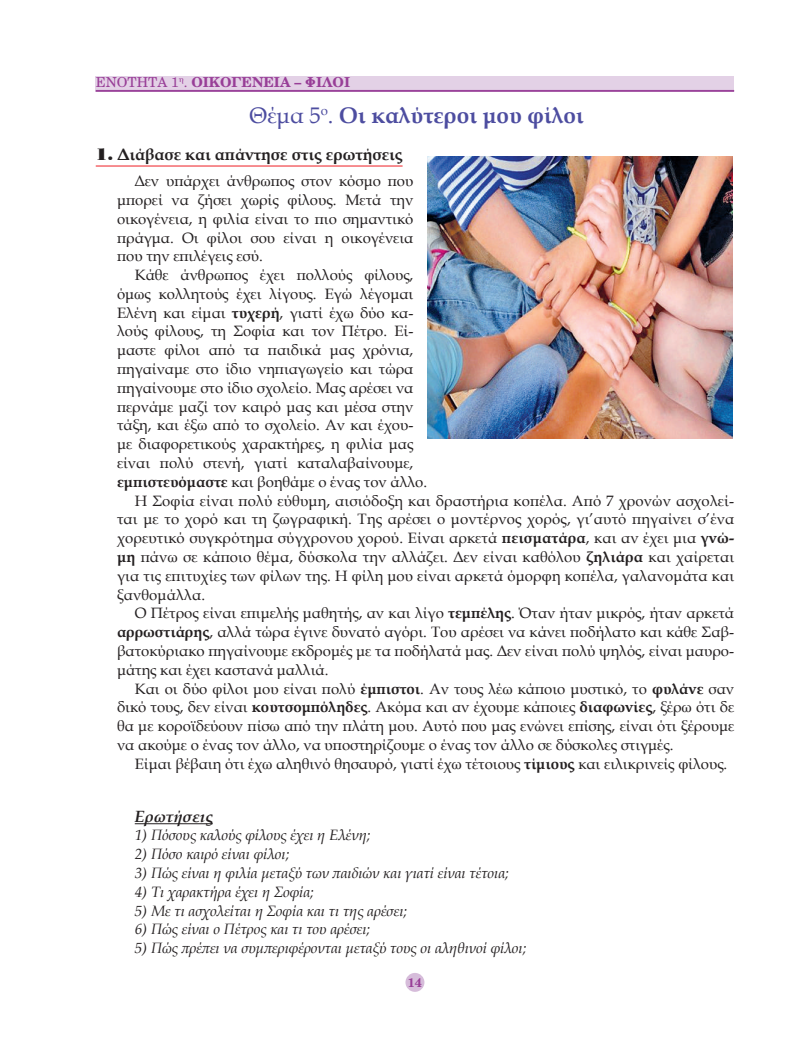
<style>
.page{position:relative;width:798px;height:1063px;background:#fff}
.page>*{position:absolute;margin:0;border:0;box-sizing:border-box;transform-origin:0 0}
.t1{font:700 22.5px "Book Antiqua";color:#4d4da0}
.t2{font:700 16.25px "Book Antiqua";color:#231f20}
.t3{font:italic 700 16.25px "Book Antiqua";color:#231f20}
.t4{font:15px/18.8px "Book Antiqua";color:#231f20;text-align:justify}
.t5{font:italic 15px "Book Antiqua";color:#231f20}
.t6{font:700 13.75px "Te X Gyre Schola";color:#983e97}
.t7{font:700 12.5px "Te X Gyre Schola";color:#983e97}
.s1{font-weight:400}
.s2{font-family:"Standard Poster C";font-weight:400}
.s3{font-weight:700}
</style>
<div class="page">
<div style="left:96px;top:76px;width:637px;height:15px;background:#e3d1e6"></div>
<hr style="left:96px;top:90px;width:637px;height:1px;background:#983e97">
<hr style="left:96px;top:91px;width:637px;height:1px;background:#983e97">
<div style="left:405px;top:973px;width:19px;height:19px;background:#d6bcda;border-radius:50%"></div>
<hr style="left:96px;top:166px;width:306px;height:1px;background:#ee1d23">
<hr style="left:135px;top:823px;width:78px;height:1px;background:#231f20">
<img style="left:427px;top:156px;width:305px;height:283px">
<p class="t6" style="left:96px;top:71px;width:256px"><span class="s1">ΕΝΟΤΗΤΑ 1</span><sup>η</sup><span class="s1">.</span> ΟΙΚΟΓΕΝΕΙΑ – ΦΙΛΟΙ</p>
<h1 class="t1" style="left:249px;top:100px;width:335px"><span class="s1">Θέμα 5</span><sup>ο</sup><span class="s1">.</span> Οι καλύτεροι μου φίλοι</h1>
<p class="t2" style="left:96px;top:144px;width:308px"><span class="s2">1.</span> Διάβασε και απάντησε στις ερωτήσεις</p>
<p class="t4" style="left:117px;top:171px;width:298px;text-indent:18px">Δεν υπάρχει άνθρωπος στον κόσμο που μπορεί να ζήσει χωρίς φίλους. Μετά την οικογένεια, η φιλία είναι το πιο σημαντικό πράγμα. Οι φίλοι σου είναι η οικογένεια που την επιλέγεις εσύ.</p>
<p class="t4" style="left:135px;top:265px;width:280px">Κάθε άνθρωπος έχει πολλούς φίλους,</p>
<p class="t4" style="left:117px;top:284px;width:298px">όμως κολλητούς έχει λίγους. Εγώ λέγομαι</p>
<p class="t4" style="left:117px;top:303px;width:298px">Ελένη και είμαι <span class="s3">τυχερή</span>, γιατί έχω δύο κα-</p>
<p class="t4" style="left:117px;top:322px;width:298px">λούς φίλους, τη Σοφία και τον Πέτρο. Εί-</p>
<p class="t4" style="left:117px;top:340px;width:298px">μαστε φίλοι από τα παιδικά μας χρόνια,</p>
<p class="t4" style="left:117px;top:359px;width:298px">πηγαίναμε στο ίδιο νηπιαγωγείο και τώρα</p>
<p class="t4" style="left:117px;top:378px;width:298px">πηγαίνουμε στο ίδιο σχολείο. Μας αρέσει να</p>
<p class="t4" style="left:117px;top:397px;width:298px">περνάμε μαζί τον καιρό μας και μέσα στην</p>
<p class="t4" style="left:117px;top:416px;width:298px">τάξη, και έξω από το σχολείο. Αν και έχου-</p>
<p class="t4" style="left:117px;top:434px;width:298px">με διαφορετικούς χαρακτήρες, η φιλία μας</p>
<p class="t4" style="left:117px;top:453px;width:298px">είναι πολύ στενή, γιατί καταλαβαίνουμε,</p>
<p class="t4" style="left:117px;top:472px;width:311px"><span class="s3">εμπιστευόμαστε</span> και βοηθάμε ο ένας τον άλλο.</p>
<p class="t4" style="left:135px;top:491px;width:600px">Η Σοφία είναι πολύ εύθυμη, αισιόδοξη και δραστήρια κοπέλα. Από 7 χρονών ασχολεί-</p>
<p class="t4" style="left:117px;top:510px;width:618px">ται με το χορό και τη ζωγραφική. Της αρέσει ο μοντέρνος χορός, γι’αυτό πηγαίνει σ’ένα</p>
<p class="t4" style="left:117px;top:528px;width:618px">χορευτικό συγκρότημα σύγχρονου χορού. Είναι αρκετά <span class="s3">πεισματάρα</span>, και αν έχει μια <span class="s3">γνώ-</span></p>
<p class="t4" style="left:117px;top:547px;width:618px"><span class="s3">μη</span> πάνω σε κάποιο θέμα, δύσκολα την αλλάζει. Δεν είναι καθόλου <span class="s3">ζηλιάρα</span> και χαίρεται</p>
<p class="t4" style="left:117px;top:566px;width:618px">για τις επιτυχίες των φίλων της. Η φίλη μου είναι αρκετά όμορφη κοπέλα, γαλανομάτα και</p>
<p class="t4" style="left:117px;top:585px;width:89px">ξανθομάλλα.</p>
<p class="t4" style="left:135px;top:604px;width:600px">Ο Πέτρος είναι επιμελής μαθητής, αν και λίγο <span class="s3">τεμπέλης</span>. Όταν ήταν μικρός, ήταν αρκετά</p>
<p class="t4" style="left:117px;top:622px;width:618px"><span class="s3">αρρωστιάρης</span>, αλλά τώρα έγινε δυνατό αγόρι. Του αρέσει να κάνει ποδήλατο και κάθε Σαβ-</p>
<p class="t4" style="left:117px;top:641px;width:618px">βατοκύριακο πηγαίνουμε εκδρομές με τα ποδήλατά μας. Δεν είναι πολύ ψηλός, είναι μαυρο-</p>
<p class="t4" style="left:117px;top:660px;width:213px">μάτης και έχει καστανά μαλλιά.</p>
<p class="t4" style="left:135px;top:679px;width:600px">Και οι δύο φίλοι μου είναι πολύ <span class="s3">έμπιστοι</span>. Αν τους λέω κάποιο μυστικό, το <span class="s3">φυλάνε</span> σαν</p>
<p class="t4" style="left:117px;top:698px;width:618px">δικό τους, δεν είναι <span class="s3">κουτσομπόληδες</span>. Ακόμα και αν έχουμε κάποιες <span class="s3">διαφωνίες</span>, ξέρω ότι δε</p>
<p class="t4" style="left:117px;top:716px;width:618px">θα με κοροϊδεύουν πίσω από την πλάτη μου. Αυτό που μας ενώνει επίσης, είναι ότι ξέρουμε</p>
<p class="t4" style="left:117px;top:735px;width:557px">να ακούμε ο ένας τον άλλο, να υποστηρίζουμε ο ένας τον άλλο σε δύσκολες στιγμές.</p>
<p class="t4" style="left:135px;top:754px;width:594px">Είμαι βέβαιη ότι έχω αληθινό θησαυρό, γιατί έχω τέτοιους <span class="s3">τίμιους</span> και ειλικρινείς φίλους.</p>
<p class="t3" style="left:135px;top:805px;width:79px">Ερωτήσεις</p>
<p class="t5" style="left:135px;top:825px;width:237px">1) Πόσους καλούς φίλους έχει η Ελένη;</p>
<p class="t5" style="left:135px;top:844px;width:156px">2) Πόσο καιρό είναι φίλοι;</p>
<p class="t5" style="left:135px;top:862px;width:375px">3) Πώς είναι η φιλία μεταξύ των παιδιών και γιατί είναι τέτοια;</p>
<p class="t5" style="left:135px;top:881px;width:181px">4) Τι χαρακτήρα έχει η Σοφία;</p>
<p class="t5" style="left:135px;top:900px;width:274px">5) Με τι ασχολείται η Σοφία και τι της αρέσει;</p>
<p class="t5" style="left:135px;top:919px;width:237px">6) Πώς είναι ο Πέτρος και τι του αρέσει;</p>
<p class="t5" style="left:135px;top:938px;width:393px">5) Πώς πρέπει να συμπεριφέρονται μεταξύ τους οι αληθινοί φίλοι;</p>
<p class="t7" style="left:407px;top:972px;width:16px">14</p>
</div>
